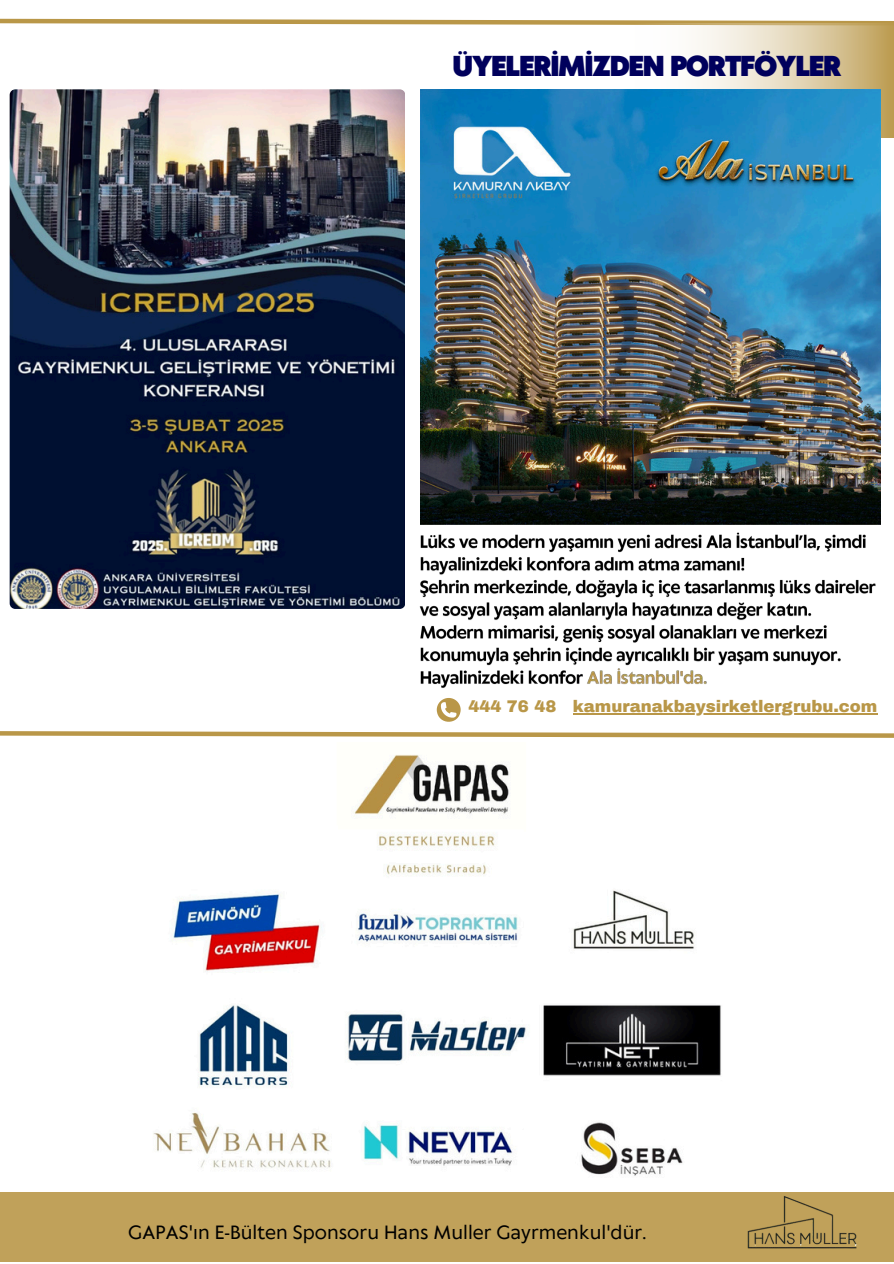
<style>
.page{position:relative;width:894px;height:1264px;background:#fff}
.page>*{position:absolute;margin:0;border:0;box-sizing:border-box;transform-origin:0 0}
.t1{font:900 27px "Klein Text";letter-spacing:-.03em;color:#00005c}
.t2{font:18px "Klein Text";color:#000}
.t3{font:900 16.5px "Archivo";color:#b99748}
</style>
<div class="page">
<div style="left:0;top:1192px;width:893px;height:69px;background:#c0a15a"></div>
<img style="left:747px;top:1196px;width:110px;height:53px">
<img style="left:153px;top:754px;width:568px;height:422px">
<img style="left:10px;top:89px;width:395px;height:520px;border-radius:6px">
<svg style="left:0;top:18px;width:893px;height:7px"></svg>
<svg style="left:634px;top:23px;width:259px;height:114px"></svg>
<img style="left:420px;top:89px;width:460px;height:436px">
<svg style="left:0;top:698px;width:893px;height:40px"></svg>
<img style="left:419px;top:532px;width:457px;height:156px">
<hr style="left:572px;top:713px;width:305px;height:1px;background:#b99748">
<p class="t1" style="left:453px;top:53px;width:390px">ÜYELERİMİZDEN PORTFÖYLER</p>
<h1 class="t3" style="left:468px;top:697px;width:89px">444 76 48</h1>
<p class="t3" style="left:572px;top:697px;width:306px">kamuranakbaysirketlergrubu.com</p>
<p class="t2" style="left:128px;top:1222px;width:520px">GAPAS'ın E-Bülten Sponsoru Hans Muller Gayrmenkul'dür.</p>
</div>
